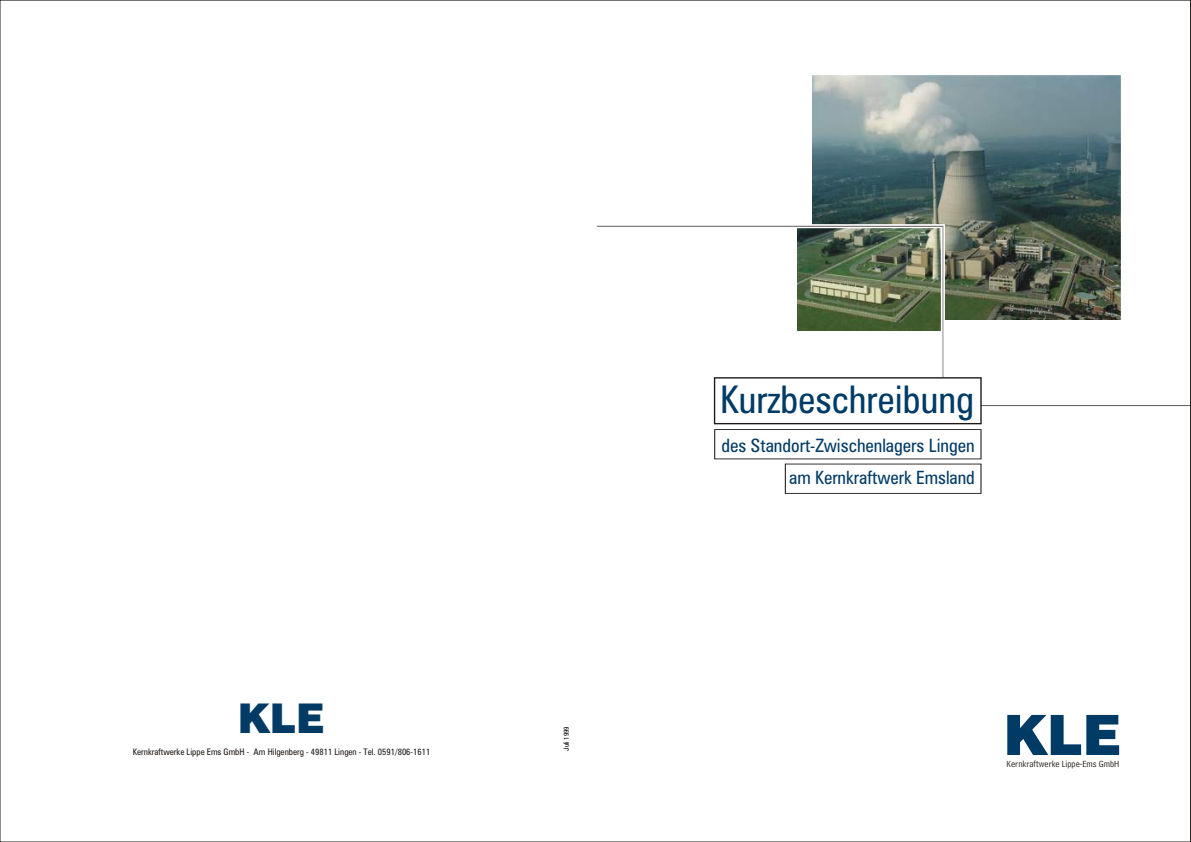
<style>
.page{position:relative;width:1191px;height:842px;background:#fff}
.page>*{position:absolute;margin:0;border:0;box-sizing:border-box;transform-origin:0 0}
.t1{font:55.7px "Swis 721 Blk BT";color:#003b66}
.t2{font:41px "Swis 721 Blk BT";color:#003b66}
.t3{font:38.1px "Zurich Cn BT";color:#003b66}
.t4{font:18.4px "Zurich Cn BT";color:#003b66}
.t5{font:18.3px "Zurich Cn BT";color:#003b66}
.t6{font:9.4px "Bell Cent Add BT";color:#1f1a17}
.t7{font:9px "Zurich Cn BT";color:#1f1a17}
.t8{font:7px "Zurich Cn BT";color:#000}
</style>
<div class="page">
<img style="left:812px;top:75px;width:309px;height:245px">
<hr style="left:943px;top:405px;width:248px;height:1px;background:#1f1a17">
<svg style="left:597px;top:224px;width:385px;height:270px"></svg>
<h2 class="t2" style="left:238px;top:702px;width:88px">KLE</h2>
<p class="t7" style="left:133px;top:748px;width:299px">Kernkraftwerke Lippe Ems GmbH - Am Hilgenberg - 49811 Lingen - Tel. 0591/806-1611</p>
<p class="t8" style="left:564px;top:751px;width:26px;rotate:-90deg">Juli 1999</p>
<h3 class="t3" style="left:720px;top:384px;width:255px">Kurzbeschreibung</h3>
<h3 class="t4" style="left:721px;top:438px;width:255px">des Standort-Zwischenlagers Lingen</h3>
<h3 class="t5" style="left:789px;top:470px;width:187px">am Kernkraftwerk Emsland</h3>
<h1 class="t1" style="left:1004px;top:713px;width:119px">KLE</h1>
<p class="t6" style="left:1007px;top:760px;width:114px">Kernkraftwerke Lippe-Ems GmbH</p>
</div>
